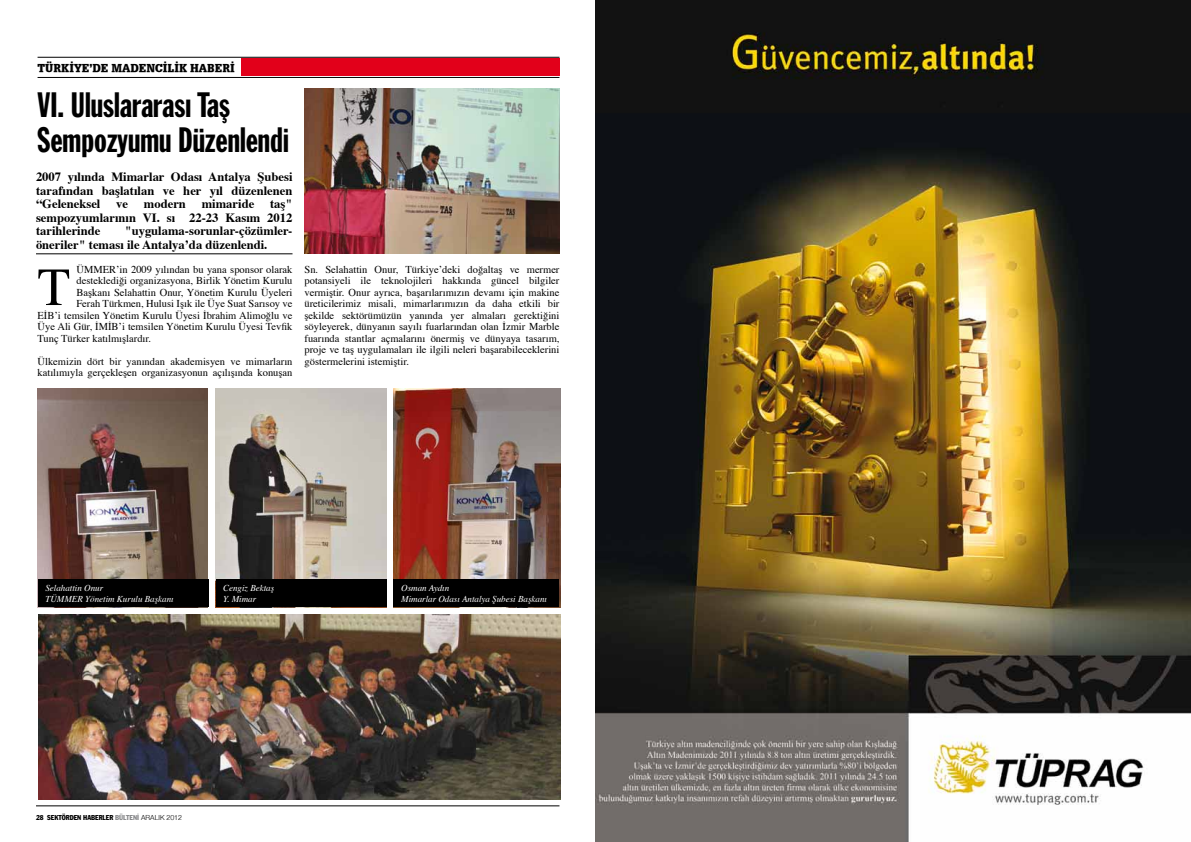
<style>
.page{position:relative;width:1191px;height:842px;background:#fff}
.page>*{position:absolute;margin:0;border:0;box-sizing:border-box;transform-origin:0 0}
.t1{font:53.6px "Times";color:#000}
.t2{font:34.7px/34.7px "Franklin Gothic Std Extra Cond";color:#000}
.t3{font:700 12.6px/13.5px "Times";color:#000;text-align:justify}
.t4{font:12px "URW Egyptienne T Ext Nar X Bold";color:#000}
.t5{font:10.5px/11.5px "Times";color:#000}
.t6{font:italic 9px/10.8px "Times";color:#fff}
.t7{font:condensed 7px "Franklin Gothic Std";color:#000}
.s1{color:#87888a}
.s2{font-family:"Helvetica Neue";font-weight:300;font-stretch:normal}
</style>
<div class="page">
<hr style="left:36px;top:806px;width:523px;height:1px;background:#000">
<hr style="left:38px;top:57px;width:521px;height:1px;background:#000">
<hr style="left:38px;top:77px;width:521px;height:1px;background:#000">
<div style="left:241px;top:59px;width:318px;height:17px;background:#e2001a"></div>
<img style="left:304px;top:89px;width:255px;height:165px">
<img style="left:38px;top:388px;width:170px;height:191px">
<img style="left:38px;top:614px;width:522px;height:185px">
<img style="left:216px;top:388px;width:170px;height:191px">
<img style="left:394px;top:388px;width:166px;height:219px">
<div style="left:38px;top:579px;width:170px;height:28px;background:#000"></div>
<div style="left:216px;top:579px;width:170px;height:28px;background:#000"></div>
<div style="left:394px;top:579px;width:165px;height:28px;background:#000"></div>
<hr style="left:36px;top:254px;width:256px;height:1px;background:#000">
<img style="left:595px;top:0;width:596px;height:842px">
<p class="t4" style="left:38px;top:59px;width:199px">TÜRKİYE’DE MADENCİLİK HABERİ</p>
<h2 class="t2" style="left:38px;top:89px;width:253px">VI. Uluslararası Taş<br>Sempozyumu Düzenlendi</h2>
<p class="t3" style="left:36px;top:171px;width:258px">2007 yılında Mimarlar Odası Antalya Şubesi tarafından başlatılan ve her yıl düzenlenen “Geleneksel</p>
<p class="t3" style="left:36px;top:198px;width:258px;text-indent:234px">taş" sempozyumlarının VI. sı 22-23 Kasım 2012 tarihlerinde</p>
<p class="t3" style="left:116px;top:198px;width:13px">ve</p>
<p class="t3" style="left:144px;top:198px;width:43px">modern</p>
<p class="t3" style="left:202px;top:198px;width:54px">mimaride</p>
<p class="t3" style="left:36px;top:225px;width:258px;text-indent:89px">"uygulama-sorunlar-çözümler&shy;öneriler" teması ile Antalya’da düzenlendi.</p>
<p class="t5" style="left:76px;top:264px;width:218px">ÜMMER’in 2009 yılından bu yana sponsor olarak</p>
<p class="t5" style="left:76px;top:275px;width:218px">desteklediği organizasyona, Birlik Yönetim Kurulu</p>
<p class="t5" style="left:76px;top:287px;width:218px">Başkanı Selahattin Onur, Yönetim Kurulu Üyeleri</p>
<p class="t5" style="left:76px;top:298px;width:217px">Ferah Türkmen, Hulusi Işık ile Üye Suat Sarısoy ve</p>
<p class="t5" style="left:38px;top:310px;width:256px">EİB’i temsilen Yönetim Kurulu Üyesi İbrahim Alimoğlu ve</p>
<p class="t5" style="left:38px;top:321px;width:256px">Üye Ali Gür, İMİB’i temsilen Yönetim Kurulu Üyesi Tevfik</p>
<p class="t5" style="left:38px;top:333px;width:115px">Tunç Türker katılmışlardır.</p>
<p class="t5" style="left:38px;top:356px;width:256px">Ülkemizin dört bir yanından akademisyen ve mimarların katılımıyla gerçekleşen organizasyonun açılışında konuşan</p>
<h1 class="t1" style="left:38px;top:253px;width:34px">T</h1>
<p class="t5" style="left:304px;top:264px;width:256px;text-align:justify">Sn. Selahattin Onur, Türkiye’deki doğaltaş ve mermer potansiyeli ile teknolojileri hakkında güncel bilgiler vermiştir. Onur ayrıca, başarılarımızın devamı için makine üreticilerimiz misali, mimarlarımızın da daha etkili bir şekilde sektörümüzün yanında yer almaları gerektiğini söyleyerek, dünyanın sayılı fuarlarından olan İzmir Marble fuarında stantlar açmalarını önermiş ve dünyaya tasarım, proje ve taş uygulamaları ile ilgili neleri başarabileceklerini göstermelerini istemiştir.</p>
<p class="t6" style="left:45px;top:583px;width:130px">Selahattin Onur<br>TÜMMER Yönetim Kurulu Başkanı</p>
<p class="t6" style="left:223px;top:583px;width:53px">Cengiz Bektaş<br>Y. Mimar</p>
<p class="t6" style="left:401px;top:583px;width:147px">Osman Aydın<br>Mimarlar Odası Antalya Şubesi Başkanı</p>
<p class="t7" style="left:36px;top:813px;width:147px">28 SEKTÖRDEN HABERLER <span class="s1">BÜLTENİ</span> <span class="s2">ARALIK 2012</span></p>
</div>
